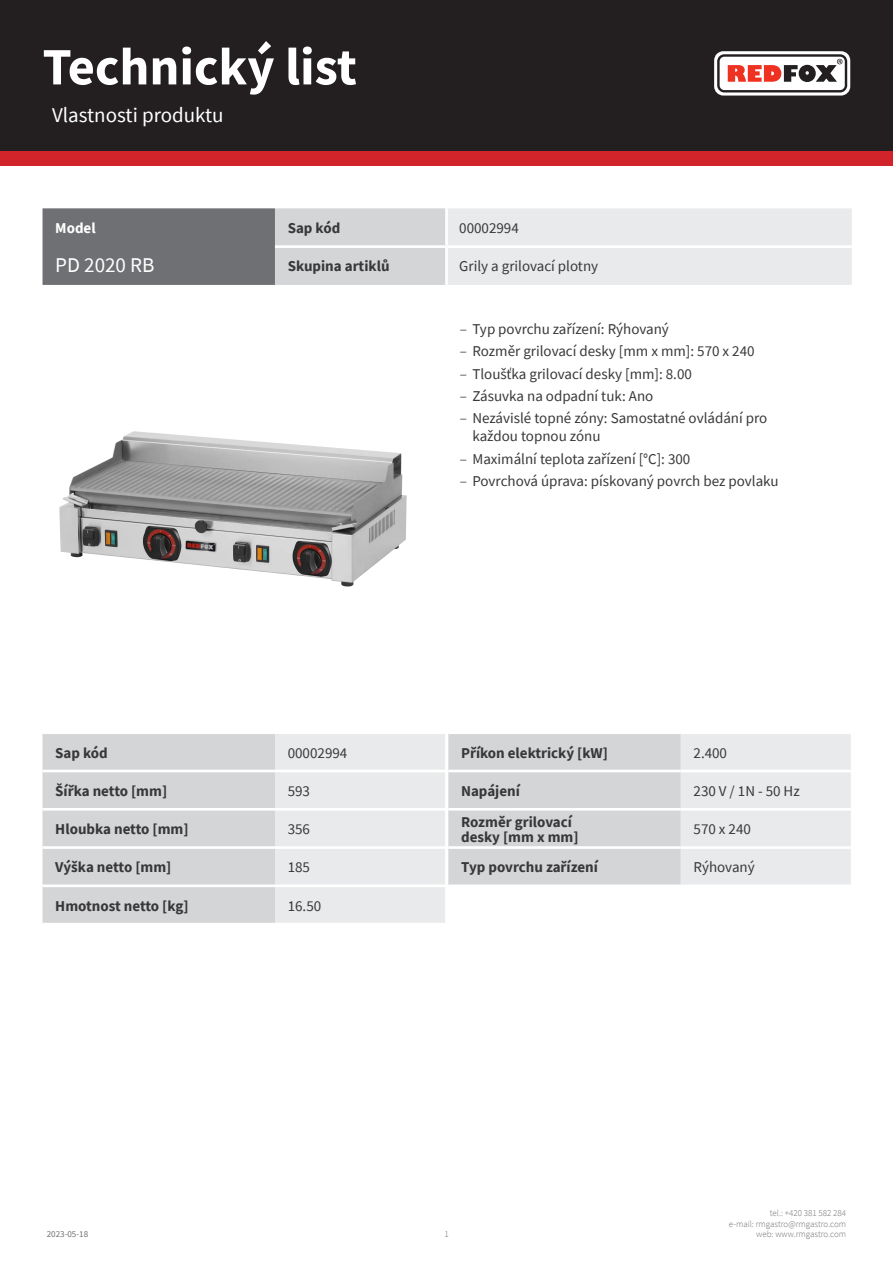
<style>
.page{position:relative;width:893px;height:1263px;background:#fff}
.page>*{position:absolute;margin:0;border:0;box-sizing:border-box;transform-origin:0 0}
.t1{font:700 52.5px "Source Sans Pro";color:#fff}
.kapitola{font:21px "Source Sans Pro";color:#fff}
.tabulka_-_headline{font:21px "Source Sans Pro";color:#fff}
.tabulka_-_text{font:15px/18px "Source Sans Pro";color:#383839}
.tabulka_-_text-2{font:700 15px/15px "Source Sans Pro";color:#383839}
.tabulka_-_text-3{font:700 15px "Source Sans Pro";color:#fff}
.t2{font:300 9px/10.8px "Source Sans Pro";color:#6f7073;text-align:right}
.t3{font:9px "Source Sans Pro";color:#6f7073}
.s1{font-weight:300}
</style>
<div class="page">
<div style="left:0;top:0;width:893px;height:166px;background:#d1232a"></div>
<div style="left:0;top:0;width:893px;height:151px;background:#231f20"></div>
<svg style="left:714px;top:51px;width:136px;height:45px"></svg>
<img style="left:59px;top:431px;width:348px;height:156px">
<svg style="left:43px;top:734px;width:808px;height:189px;background:#e1e2e3"></svg>
<hr style="left:448px;top:770px;width:233px;height:2px;background:#fff">
<hr style="left:681px;top:770px;width:170px;height:2px;background:#fff">
<hr style="left:448px;top:808px;width:233px;height:2px;background:#fff">
<hr style="left:681px;top:808px;width:170px;height:2px;background:#fff">
<hr style="left:448px;top:846px;width:233px;height:3px;background:#fff">
<hr style="left:681px;top:846px;width:170px;height:3px;background:#fff">
<hr style="left:448px;top:884px;width:233px;height:3px;background:#fff">
<hr style="left:681px;top:884px;width:170px;height:3px;background:#fff">
<svg style="left:43px;top:208px;width:809px;height:77px;background:#c0c1c3"></svg>
<hr style="left:445px;top:208px;width:3px;height:37px;background:#fff">
<hr style="left:275px;top:245px;width:171px;height:3px;background:#fff">
<hr style="left:446px;top:245px;width:406px;height:3px;background:#fff">
<hr style="left:445px;top:248px;width:3px;height:37px;background:#fff">
<h1 class="t1" style="left:43px;top:31px;width:316px">Technický list</h1>
<p class="kapitola" style="left:52px;top:101px;width:173px">Vlastnosti produktu</p>
<p class="tabulka_-_text-3" style="left:55px;top:218px;width:42px">Model</p>
<p class="tabulka_-_text-2" style="left:288px;top:220px;width:54px">Sap kód</p>
<p class="tabulka_-_text" style="left:459px;top:219px;width:61px">00002994</p>
<p class="tabulka_-_headline" style="left:55px;top:251px;width:101px">PD 2020 RB</p>
<p class="tabulka_-_text-2" style="left:288px;top:259px;width:103px">Skupina artiklů</p>
<p class="tabulka_-_text" style="left:459px;top:257px;width:140px">Grily a grilovací plotny</p>
<p class="tabulka_-_text-2" style="left:55px;top:745px;width:54px">Sap kód</p>
<p class="tabulka_-_text" style="left:288px;top:743px;width:61px">00002994</p>
<p class="tabulka_-_text-2" style="left:55px;top:783px;width:113px">Šířka netto [mm]</p>
<p class="tabulka_-_text" style="left:288px;top:782px;width:24px">593</p>
<p class="tabulka_-_text-2" style="left:55px;top:821px;width:135px">Hloubka netto [mm]</p>
<p class="tabulka_-_text" style="left:288px;top:820px;width:24px">356</p>
<p class="tabulka_-_text-2" style="left:55px;top:860px;width:118px">Výška netto [mm]</p>
<p class="tabulka_-_text" style="left:288px;top:858px;width:24px">185</p>
<p class="tabulka_-_text-2" style="left:55px;top:898px;width:135px">Hmotnost netto [kg]</p>
<p class="tabulka_-_text" style="left:288px;top:896px;width:35px">16.50</p>
<p class="tabulka_-_text" style="left:460px;top:320px;width:211px"><span class="s1">–</span> Typ povrchu zařízení: Rýhovaný</p>
<p class="tabulka_-_text" style="left:460px;top:342px;width:296px"><span class="s1">–</span> Rozměr grilovací desky [mm x mm]: 570 x 240</p>
<p class="tabulka_-_text" style="left:460px;top:365px;width:234px"><span class="s1">–</span> Tloušťka grilovací desky [mm]: 8.00</p>
<p class="tabulka_-_text" style="left:460px;top:387px;width:195px"><span class="s1">–</span> Zásuvka na odpadní tuk: Ano</p>
<p class="tabulka_-_text" style="left:472px;top:409px;width:296px;text-indent:-13px"><span class="s1">–</span> Nezávislé topné zóny: Samostatné ovládání pro každou topnou zónu</p>
<p class="tabulka_-_text" style="left:460px;top:449px;width:232px"><span class="s1">–</span> Maximální teplota zařízení [°C]: 300</p>
<p class="tabulka_-_text" style="left:460px;top:472px;width:320px"><span class="s1">–</span> Povrchová úprava: pískovaný povrch bez povlaku</p>
<p class="tabulka_-_text-2" style="left:461px;top:745px;width:148px">Příkon elektrický [kW]</p>
<p class="tabulka_-_text" style="left:693px;top:743px;width:35px">2.400</p>
<p class="tabulka_-_text-2" style="left:461px;top:783px;width:60px">Napájení</p>
<p class="tabulka_-_text" style="left:693px;top:782px;width:108px">230 V / 1N - 50 Hz</p>
<p class="tabulka_-_text-2" style="left:461px;top:814px;width:119px">Rozměr grilovací desky [mm x mm]</p>
<p class="tabulka_-_text" style="left:693px;top:820px;width:59px">570 x 240</p>
<p class="tabulka_-_text-2" style="left:461px;top:860px;width:138px">Typ povrchu zařízení</p>
<p class="tabulka_-_text" style="left:693px;top:858px;width:63px">Rýhovaný</p>
<p class="t3" style="left:47px;top:1229px;width:43px">2023-05-18</p>
<p class="t2" style="left:444px;top:1229px;width:6px">1</p>
<p class="t2" style="left:729px;top:1207px;width:119px">tel.: +420 381 582 284<br>e-mail: rmgastro@rmgastro.com web: www.rmgastro.com</p>
</div>
